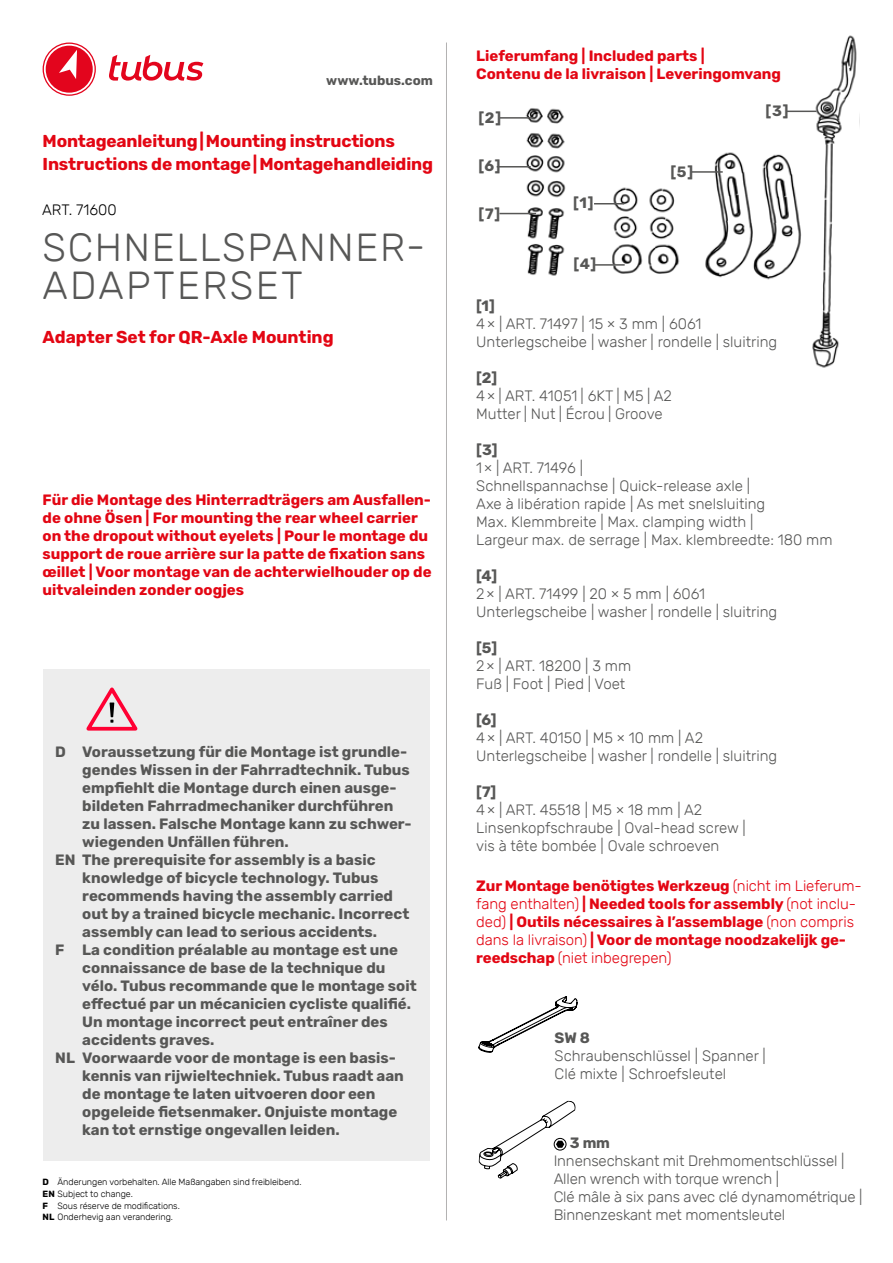
<style>
.page{position:relative;width:893px;height:1263px;background:#fff}
.page>*{position:absolute;margin:0;border:0;box-sizing:border-box;transform-origin:0 0}
.t1{font:300 39px/37.8px "Rubik";letter-spacing:.04em;color:#575756}
.t2{font:700 17.25px/22.5px "Rubik";letter-spacing:-.01em;color:#e30613}
.t3{font:700 15px "Rubik";color:#575756}
.t4{font:300 15px/18px "Rubik";color:#575756}
.t5{font:700 15px/18px "Rubik";color:#e30613}
.t6{font:300 15px "Rubik";color:#000}
.t7{font:700 13.2px "Rubik";color:#575756}
.t8{font:300 9px/11.7px "Rubik";letter-spacing:-.005em;color:#000}
.s1{font-weight:700}
.s2{font-weight:300}
</style>
<div class="page">
<img style="left:610px;top:187px;width:70px;height:87px">
<img style="left:798px;top:35px;width:59px;height:333px">
<img style="left:705px;top:145px;width:98px;height:142px">
<img style="left:517px;top:108px;width:49px;height:168px">
<svg style="left:43px;top:43px;width:53px;height:53px"></svg>
<svg style="left:109px;top:55px;width:94px;height:26px"></svg>
<svg style="left:478px;top:996px;width:99px;height:57px"></svg>
<svg style="left:478px;top:1101px;width:98px;height:78px"></svg>
<div style="left:43px;top:669px;width:386px;height:491px;background:#ededed"></div>
<svg style="left:86px;top:687px;width:52px;height:44px"></svg>
<hr style="left:691px;top:171px;width:32px;height:2px;background:#575756">
<hr style="left:499px;top:213px;width:37px;height:1px;background:#575756">
<hr style="left:594px;top:264px;width:31px;height:2px;background:#575756">
<hr style="left:497px;top:166px;width:34px;height:2px;background:#575756">
<hr style="left:500px;top:117px;width:34px;height:2px;background:#575756">
<hr style="left:446px;top:43px;width:1px;height:1177px;background:#b3b2b2">
<hr style="left:786px;top:111px;width:30px;height:1px;background:#575756">
<hr style="left:594px;top:203px;width:30px;height:1px;background:#575756">
<p class="t7" style="left:326px;top:73px;width:108px">www.tubus.com</p>
<p class="t2" style="left:43px;top:130px;width:392px">Montageanleitung|Mounting instructions<br>Instructions de montage|Montagehandleiding</p>
<p class="t6" style="left:42px;top:201px;width:76px">ART. 71600</p>
<h1 class="t1" style="left:43px;top:230px;width:384px">SCHNELLSPANNER-<br>ADAPTERSET</h1>
<p class="t2" style="left:43px;top:326px;width:293px">Adapter Set for QR-Axle Mounting</p>
<p class="t5" style="left:43px;top:491px;width:390px">Für die Montage des Hinterradträgers am Ausfallen&shy;de ohne Ösen | For mounting the rear wheel carrier on the dropout without eyelets | Pour le montage du support de roue arrière sur la patte de fixation sans œillet | Voor montage van de achterwielhouder op de uitvaleinden zonder oogjes</p>
<p class="t3" style="left:55px;top:743px;width:353px">D Voraussetzung für die Montage ist grundle-</p>
<p class="t3" style="left:82px;top:761px;width:329px">gendes Wissen in der Fahrradtechnik. Tubus</p>
<p class="t3" style="left:82px;top:779px;width:316px">empfiehlt die Montage durch einen ausge-</p>
<p class="t3" style="left:82px;top:797px;width:313px">bildeten Fahrradmechaniker durchführen</p>
<p class="t3" style="left:82px;top:815px;width:331px">zu lassen. Falsche Montage kann zu schwer-</p>
<p class="t3" style="left:82px;top:833px;width:208px">wiegenden Unfällen führen.</p>
<p class="t3" style="left:55px;top:851px;width:322px">EN The prerequisite for assembly is a basic</p>
<p class="t3" style="left:82px;top:869px;width:298px">knowledge of bicycle technology. Tubus</p>
<p class="t3" style="left:82px;top:887px;width:312px">recommends having the assembly carried</p>
<p class="t3" style="left:82px;top:905px;width:329px">out by a trained bicycle mechanic. Incorrect</p>
<p class="t3" style="left:82px;top:923px;width:296px">assembly can lead to serious accidents.</p>
<p class="t3" style="left:55px;top:941px;width:344px">F La condition préalable au montage est une</p>
<p class="t3" style="left:82px;top:959px;width:305px">connaissance de base de la technique du</p>
<p class="t3" style="left:82px;top:977px;width:336px">vélo. Tubus recommande que le montage soit</p>
<p class="t3" style="left:82px;top:995px;width:330px">effectué par un mécanicien cycliste qualifié.</p>
<p class="t3" style="left:82px;top:1013px;width:307px">Un montage incorrect peut entraîner des</p>
<p class="t3" style="left:82px;top:1031px;width:134px">accidents graves.</p>
<p class="t3" style="left:55px;top:1049px;width:342px">NL Voorwaarde voor de montage is een basis-</p>
<p class="t3" style="left:82px;top:1067px;width:323px">kennis van rijwieltechniek. Tubus raadt aan</p>
<p class="t3" style="left:82px;top:1085px;width:295px">de montage te laten uitvoeren door een</p>
<p class="t3" style="left:82px;top:1103px;width:316px">opgeleide fietsenmaker. Onjuiste montage</p>
<p class="t3" style="left:82px;top:1121px;width:259px">kan tot ernstige ongevallen leiden.</p>
<p class="t8" style="left:43px;top:1176px;width:260px"><span class="s1">D</span> Änderungen vorbehalten. Alle Maßangaben sind freibleibend.<br><span class="s1">EN</span> Subject to change.<br><span class="s1">F</span> Sous réserve de modifications.<br><span class="s1">NL</span> Onderhevig aan verandering.</p>
<p class="t5" style="left:476px;top:47px;width:306px">Lieferumfang | Included parts |<br>Contenu de la livraison | Leveringomvang</p>
<p class="t3" style="left:478px;top:109px;width:24px">[2]</p>
<p class="t3" style="left:478px;top:157px;width:24px">[6]</p>
<p class="t3" style="left:478px;top:205px;width:23px">[7]</p>
<p class="t3" style="left:573px;top:194px;width:22px">[1]</p>
<p class="t3" style="left:574px;top:255px;width:24px">[4]</p>
<p class="t3" style="left:670px;top:163px;width:24px">[5]</p>
<p class="t3" style="left:765px;top:102px;width:25px">[3]</p>
<p class="t3" style="left:476px;top:297px;width:20px">[1]</p>
<p class="t4" style="left:476px;top:315px;width:303px">4× | ART. 71497 | 15 × 3 mm | 6061<br>Unterlegscheibe | washer | rondelle | sluitring</p>
<p class="t3" style="left:476px;top:369px;width:23px">[2]</p>
<p class="t4" style="left:476px;top:387px;width:197px">4× | ART. 41051 | 6KT | M5 | A2<br>Mutter | Nut | Écrou | Groove</p>
<p class="t3" style="left:476px;top:441px;width:23px">[3]</p>
<p class="t4" style="left:476px;top:459px;width:358px">1× | ART. 71496 |<br>Schnellspannachse | Quick-release axle |<br>Axe à libération rapide | As met snelsluiting<br>Max. Klemmbreite | Max. clamping width |<br>Largeur max. de serrage | Max. klembreedte: 180 mm</p>
<p class="t3" style="left:476px;top:567px;width:22px">[4]</p>
<p class="t4" style="left:476px;top:585px;width:303px">2× | ART. 71499 | 20 × 5 mm | 6061<br>Unterlegscheibe | washer | rondelle | sluitring</p>
<p class="t3" style="left:476px;top:639px;width:23px">[5]</p>
<p class="t4" style="left:476px;top:657px;width:157px">2× | ART. 18200 | 3 mm<br>Fuß | Foot | Pied | Voet</p>
<p class="t3" style="left:476px;top:711px;width:22px">[6]</p>
<p class="t4" style="left:476px;top:729px;width:303px">4× | ART. 40150 | M5 × 10 mm | A2<br>Unterlegscheibe | washer | rondelle | sluitring</p>
<p class="t3" style="left:476px;top:783px;width:22px">[7]</p>
<p class="t4" style="left:476px;top:801px;width:271px">4× | ART. 45518 | M5 × 18 mm | A2<br>Linsenkopfschraube | Oval-head screw | vis à tête bombée | Ovale schroeven</p>
<p class="t5" style="left:476px;top:877px;width:387px">Zur Montage benötigtes Werkzeug <span class="s2">(nicht im Lieferum&shy;fang enthalten)</span> | Needed tools for assembly <span class="s2">(not inclu&shy;ded)</span> | Outils nécessaires à l’assemblage <span class="s2">(non compris dans la livraison)</span> | Voor de montage noodzakelijk ge&shy;reedschap <span class="s2">(niet inbegrepen)</span></p>
<p class="t3" style="left:555px;top:1029px;width:37px">SW 8</p>
<p class="t4" style="left:555px;top:1047px;width:213px">Schraubenschlüssel | Spanner |<br>Clé mixte | Schroefsleutel</p>
<p class="t3" style="left:570px;top:1134px;width:42px">3 mm</p>
<p class="t4" style="left:554px;top:1153px;width:310px">Innensechskant mit Drehmomentschlüssel | Allen wrench with torque wrench |<br>Clé mâle à six pans avec clé dynamométrique | Binnenzeskant met momentsleutel</p>
</div>
